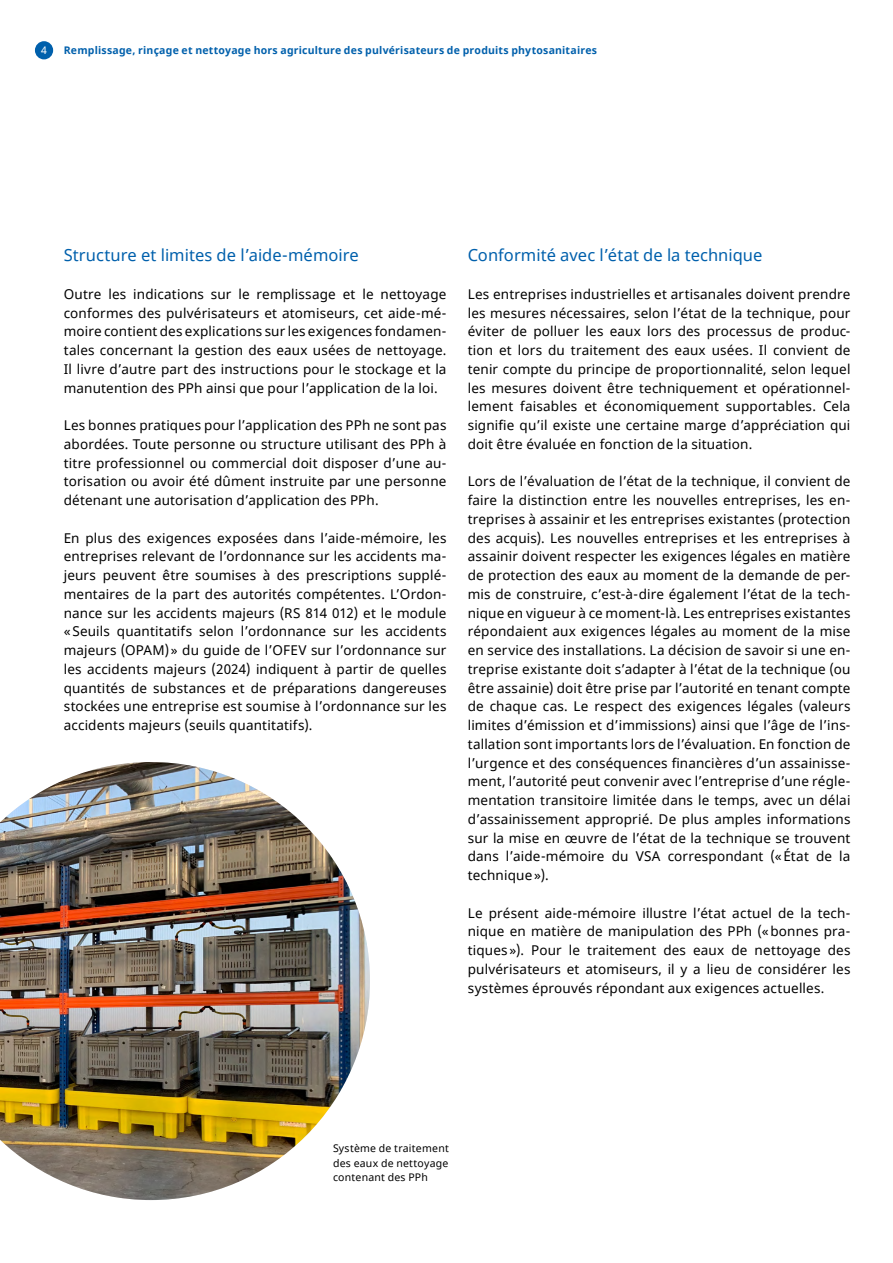
<style>
.page{position:relative;width:893px;height:1263px;background:#fff}
.page>*{position:absolute;margin:0;border:0;box-sizing:border-box;transform-origin:0 0}
.Zwischentitel_03_Blau{font:16.5px "Noto Sans";color:#0060ac}
.Lauftext_Titel_04{font:13.5px/18.8px "Noto Sans";letter-spacing:.01em;color:#000;text-align:justify}
.t1{font:700 10.5px "Noto Sans";letter-spacing:.02em;color:#0060ac}
.Legende_linksbündig{font:10.5px/14.2px "Noto Sans";letter-spacing:.02em;color:#000;text-align:justify}
.t2{font:10.5px "Noto Sans";color:#fff}
</style>
<div class="page">
<div style="left:35px;top:41px;width:18px;height:18px;background:#0060ac;border-radius:50%"></div>
<img style="left:0;top:762px;width:370px;height:438px">
<p class="t2" style="left:41px;top:43px;width:7px">4</p>
<p class="t1" style="left:64px;top:43px;width:535px">Remplissage, rinçage et nettoyage hors agriculture des pulvérisateurs de produits phytosanitaires</p>
<p class="Zwischentitel_03_Blau" style="left:64px;top:244px;width:297px">Structure et limites de l’aide-mémoire</p>
<p class="Lauftext_Titel_04" style="left:64px;top:285px;width:384px">Outre les indications sur le remplissage et le nettoyage conformes des pulvérisateurs et atomiseurs, cet aide-mé&shy;moire contient des explications sur les exigences fondamen&shy;tales concernant la gestion des eaux usées de nettoyage.<br>Il livre d’autre part des instructions pour le stockage et la manutention des PPh ainsi que pour l’application de la loi.</p>
<p class="Lauftext_Titel_04" style="left:64px;top:416px;width:384px">Les bonnes pratiques pour l’application des PPh ne sont pas abordées. Toute personne ou structure utilisant des PPh à titre professionnel ou commercial doit disposer d’une au&shy;torisation ou avoir été dûment instruite par une personne détenant une autorisation d’application des PPh.</p>
<p class="Lauftext_Titel_04" style="left:64px;top:529px;width:384px">En plus des exigences exposées dans l’aide-mémoire, les entreprises relevant de l’ordonnance sur les accidents ma&shy;jeurs peuvent être soumises à des prescriptions supplé&shy;mentaires de la part des autorités compétentes. L’Ordon&shy;nance sur les accidents majeurs (RS 814 012) et le module «Seuils quantitatifs selon l’ordonnance sur les accidents majeurs (OPAM)» du guide de l’OFEV sur l’ordonnance sur les accidents majeurs (2024) indiquent à partir de quelles quantités de substances et de préparations dangereuses stockées une entreprise est soumise à l’ordonnance sur les accidents majeurs (seuils quantitatifs).</p>
<p class="Zwischentitel_03_Blau" style="left:468px;top:244px;width:296px">Conformité avec l’état de la technique</p>
<p class="Lauftext_Titel_04" style="left:468px;top:285px;width:384px">Les entreprises industrielles et artisanales doivent prendre les mesures nécessaires, selon l’état de la technique, pour éviter de polluer les eaux lors des processus de produc&shy;tion et lors du traitement des eaux usées. Il convient de tenir compte du principe de proportionnalité, selon lequel les mesures doivent être techniquement et opérationnel&shy;lement faisables et économiquement supportables. Cela signifie qu’il existe une certaine marge d’appréciation qui doit être évaluée en fonction de la situation.</p>
<p class="Lauftext_Titel_04" style="left:468px;top:473px;width:384px">Lors de l’évaluation de l’état de la technique, il convient de faire la distinction entre les nouvelles entreprises, les en&shy;treprises à assainir et les entreprises existantes (protection des acquis). Les nouvelles entreprises et les entreprises à assainir doivent respecter les exigences légales en matière de protection des eaux au moment de la demande de per&shy;mis de construire, c’est-à-dire également l’état de la tech&shy;nique en vigueur à ce moment-là. Les entreprises existantes répondaient aux exigences légales au moment de la mise en service des installations. La décision de savoir si une en&shy;treprise existante doit s’adapter à l’état de la technique (ou être assainie) doit être prise par l’autorité en tenant compte de chaque cas. Le respect des exigences légales (valeurs limites d’émission et d’immissions) ainsi que l’âge de l’ins&shy;tallation sont importants lors de l’évaluation. En fonction de l’urgence et des conséquences financières d’un assainisse&shy;ment, l’autorité peut convenir avec l’entreprise d’une régle&shy;mentation transitoire limitée dans le temps, avec un délai d’assainissement approprié. De plus amples informations sur la mise en œuvre de l’état de la technique se trouvent dans l’aide-mémoire du VSA correspondant («État de la technique»).</p>
<p class="Lauftext_Titel_04" style="left:468px;top:904px;width:384px">Le présent aide-mémoire illustre l’état actuel de la tech&shy;nique en matière de manipulation des PPh («bonnes pra&shy;tiques»). Pour le traitement des eaux de nettoyage des pulvérisateurs et atomiseurs, il y a lieu de considérer les systèmes éprouvés répondant aux exigences actuelles.</p>
<p class="Legende_linksbündig" style="left:333px;top:1142px;width:117px">Système de traitement des eaux de nettoyage contenant des PPh</p>
</div>
